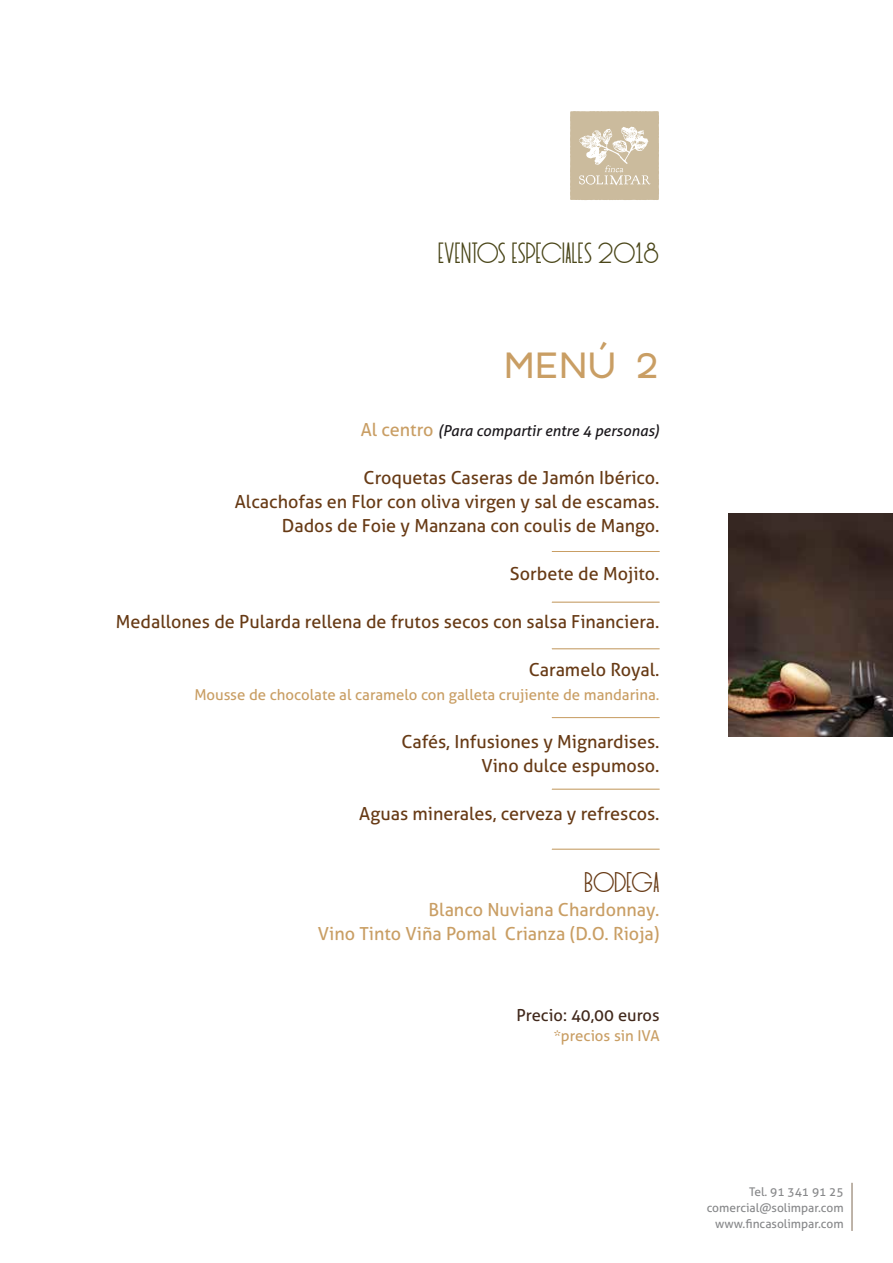
<style>
.page{position:relative;width:893px;height:1263px;background:#fff}
.page>*{position:absolute;margin:0;border:0;box-sizing:border-box;transform-origin:0 0}
.t1{font:37.5px "Polly";color:#c99e64}
.t2{font:29.25px "Red Flowers";color:#4a4619}
.t3{font:28.5px "Red Flowers";color:#673a15}
.t4{font:18px/24px "Aller";color:#673a15;text-align:right}
.t5{font:18px/24px "Aller";color:#c99e64;text-align:right}
.t6{font:16.5px "Aller";color:#41281b}
.t7{font:15px "Aller";color:#c99e64}
.t8{font:italic 15px "Aller";color:#1a171b}
.t9{font:12px/16.2px "Aller";color:#87888a;text-align:right}
.s1{font-style:normal;font-size:18px;color:#c99e64}
</style>
<div class="page">
<hr style="left:552px;top:551px;width:108px;height:1px;background:#c99e64">
<hr style="left:552px;top:602px;width:108px;height:1px;background:#c99e64">
<hr style="left:552px;top:648px;width:108px;height:1px;background:#c99e64">
<hr style="left:552px;top:717px;width:108px;height:1px;background:#c99e64">
<hr style="left:552px;top:789px;width:108px;height:1px;background:#c99e64">
<hr style="left:552px;top:849px;width:108px;height:1px;background:#c99e64">
<svg style="left:570px;top:111px;width:89px;height:89px;background:#d2c4ab"></svg>
<hr style="left:851px;top:1183px;width:2px;height:48px;background:#a99b8d">
<img style="left:728px;top:513px;width:165px;height:223px">
<h2 class="t2" style="left:438px;top:236px;width:222px">EVENTOS ESPECIALES 2018</h2>
<h1 class="t1" style="left:504px;top:340px;width:156px">MENÚ 2</h1>
<p class="t8" style="left:361px;top:422px;width:300px"><span class="s1">Al centro</span> (Para compartir entre 4 personas)</p>
<p class="t4" style="left:235px;top:466px;width:426px">Croquetas Caseras de Jamón Ibérico.<br>Alcachofas en Flor con oliva virgen y sal de escamas.<br>Dados de Foie y Manzana con coulis de Mango.</p>
<p class="t4" style="left:510px;top:562px;width:151px">Sorbete de Mojito.</p>
<p class="t4" style="left:116px;top:610px;width:545px">Medallones de Pularda rellena de frutos secos con salsa Financiera.</p>
<p class="t4" style="left:529px;top:658px;width:132px">Caramelo Royal.</p>
<p class="t7" style="left:194px;top:686px;width:467px">Mousse de chocolate al caramelo con galleta crujiente de mandarina.</p>
<p class="t4" style="left:402px;top:730px;width:260px">Cafés, Infusiones y Mignardises.<br>Vino dulce espumoso.</p>
<p class="t4" style="left:359px;top:802px;width:302px">Aguas minerales, cerveza y refrescos.</p>
<h3 class="t3" style="left:584px;top:866px;width:77px">BODEGA</h3>
<p class="t5" style="left:318px;top:898px;width:343px">Blanco Nuviana Chardonnay.<br>Vino Tinto Viña Pomal Crianza (D.O. Rioja)</p>
<p class="t6" style="left:517px;top:1005px;width:145px">Precio: 40,00 euros</p>
<p class="t7" style="left:554px;top:1026px;width:107px">*precios sin IVA</p>
<p class="t9" style="left:707px;top:1183px;width:138px">Tel. 91 341 91 25 comercial@solimpar.com www.fincasolimpar.com</p>
</div>
